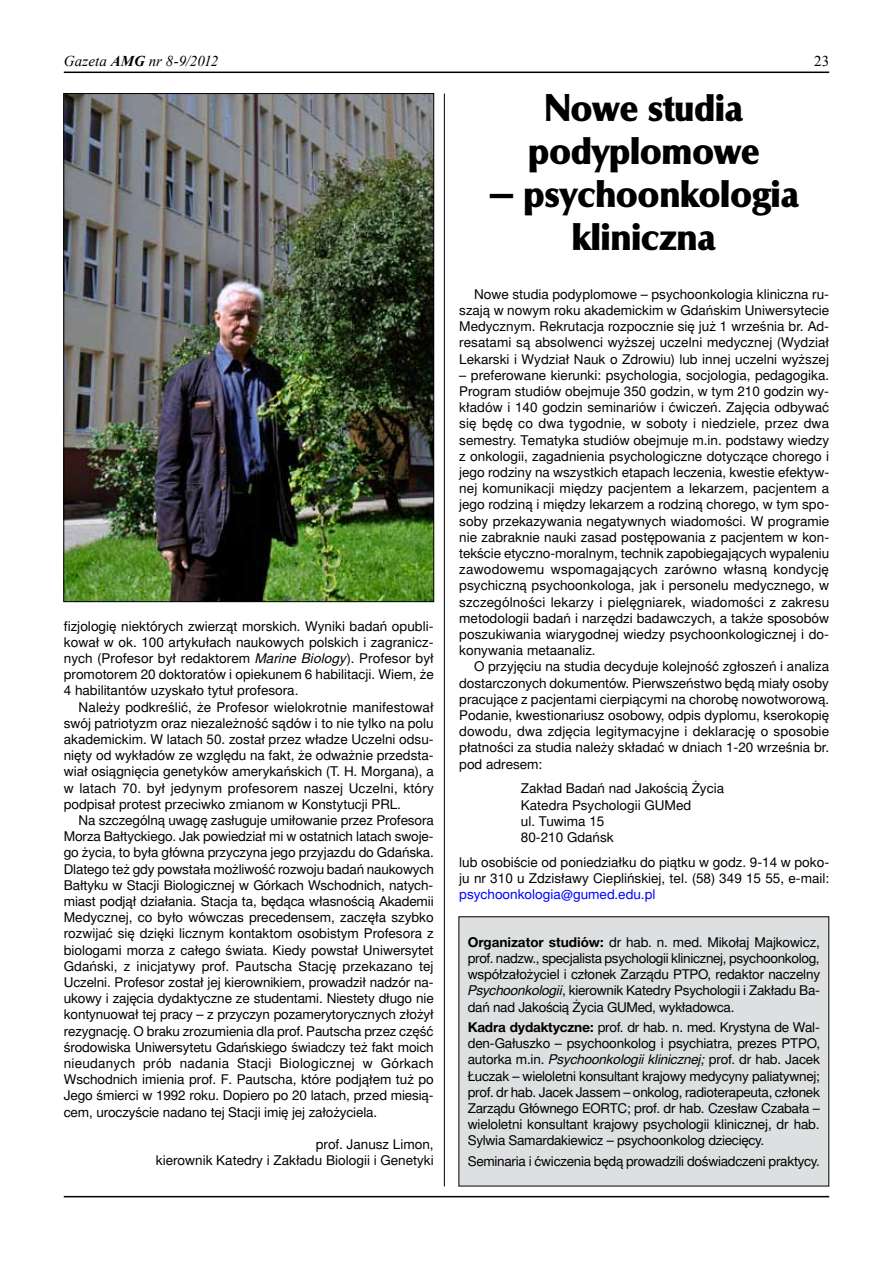
<style>
.page{position:relative;width:893px;height:1263px;background:#fff}
.page>*{position:absolute;margin:0;border:0;box-sizing:border-box;transform-origin:0 0}
.t1{font:36px/43.2px "Chapter EFN";letter-spacing:.005em;color:#000;text-align:center}
.t2{font:italic 15px "Times New Roman";letter-spacing:.005em;color:#000}
.t3{font:15px "Times New Roman";color:#000}
.t4{font:13.5px/16.2px "Switzer EFN";color:#000;text-align:justify}
.t5{font:13.5px "Switzer EFN";letter-spacing:-.02em;color:#000}
.t6{font:13.5px "Switzer EFN";color:#00f}
.s1{font-weight:700}
.s2{font-style:italic}
</style>
<div class="page">
<hr style="left:64px;top:72px;width:765px;height:1px;background:#000">
<hr style="left:64px;top:1196px;width:765px;height:1px;background:#000">
<div style="left:459px;top:917px;width:370px;height:269px;background:#dddfe0"></div>
<img style="left:65px;top:95px;width:367px;height:505px">
<hr style="left:444px;top:94px;width:1px;height:1092px;background:#000">
<p class="t2" style="left:64px;top:50px;width:156px">Gazeta <span class="s1">AMG</span> nr 8-9/2012</p>
<p class="t3" style="left:814px;top:51px;width:16px">23</p>
<h1 class="t1" style="left:528px;top:86px;width:233px">Nowe studia podyplomowe</h1>
<h1 class="t1" style="left:489px;top:172px;width:312px">– psychoonkologia kliniczna</h1>
<p class="t4" style="left:459px;top:286px;width:371px;text-indent:15px">Nowe studia podyplomowe – psychoonkologia kliniczna ru&shy;szają w nowym roku akademickim w Gdańskim Uniwersytecie Medycznym. Rekrutacja rozpocznie się już 1 września br. Ad&shy;resatami są absolwenci wyższej uczelni medycznej (Wydział Lekarski i Wydział Nauk o Zdrowiu) lub innej uczelni wyższej</p>
<p class="t4" style="left:459px;top:367px;width:371px">– preferowane kierunki: psychologia, socjologia, pedagogika.<br>Program studiów obejmuje 350 godzin, w tym 210 godzin wy&shy;kładów i 140 godzin seminariów i ćwiczeń. Zajęcia odbywać się będę co dwa tygodnie, w soboty i niedziele, przez dwa semestry. Tematyka studiów obejmuje m.in. podstawy wiedzy z onkologii, zagadnienia psychologiczne dotyczące chorego i jego rodziny na wszystkich etapach leczenia, kwestie efektyw&shy;nej komunikacji między pacjentem a lekarzem, pacjentem a jego rodziną i między lekarzem a rodziną chorego, w tym spo&shy;soby przekazywania negatywnych wiadomości. W programie nie zabraknie nauki zasad postępowania z pacjentem w kon&shy;tekście etyczno-moralnym, technik zapobiegających wypaleniu zawodowemu wspomagających zarówno własną kondycję psychiczną psychoonkologa, jak i personelu medycznego, w szczególności lekarzy i pielęgniarek, wiadomości z zakresu metodologii badań i narzędzi badawczych, a także sposobów poszukiwania wiarygodnej wiedzy psychoonkologicznej i do&shy;konywania metaanaliz.</p>
<p class="t4" style="left:459px;top:658px;width:371px;text-indent:15px">O przyjęciu na studia decyduje kolejność zgłoszeń i analiza dostarczonych dokumentów. Pierwszeństwo będą miały osoby pracujące z pacjentami cierpiącymi na chorobę nowotworową.<br>Podanie, kwestionariusz osobowy, odpis dyplomu, kserokopię dowodu, dwa zdjęcia legitymacyjne i deklarację o sposobie płatności za studia należy składać w dniach 1-20 września br. pod adresem:</p>
<p class="t4" style="left:521px;top:780px;width:205px;text-align:left">Zakład Badań nad Jakością Życia<br>Katedra Psychologii GUMed<br>ul. Tuwima 15<br>80-210 Gdańsk</p>
<p class="t4" style="left:459px;top:854px;width:371px">lub osobiście od poniedziałku do piątku w godz. 9-14 w poko&shy;ju nr 310 u Zdzisławy Cieplińskiej, tel. (58) 349 15 55, e-mail:</p>
<p class="t6" style="left:459px;top:886px;width:198px">psychoonkologia@gumed.edu.pl</p>
<p class="t4" style="left:468px;top:934px;width:354px"><span class="s1">Organizator studiów:</span> dr hab. n. med. Mikołaj Majkowicz, prof. nadzw., specjalista psychologii klinicznej, psychoonkolog, współzałożyciel i członek Zarządu PTPO, redaktor naczelny <span class="s2">Psychoonkologii</span>, kierownik Katedry Psychologii i Zakładu Ba&shy;dań nad Jakością Życia GUMed, wykładowca.</p>
<p class="t4" style="left:468px;top:1019px;width:354px"><span class="s1">Kadra dydaktyczne:</span> prof. dr hab. n. med. Krystyna de Wal&shy;den-Gałuszko – psychoonkolog i psychiatra, prezes PTPO, autorka m.in. <span class="s2">Psychoonkologii klinicznej;</span> prof. dr hab. Jacek Łuczak – wieloletni konsultant krajowy medycyny paliatywnej; prof. dr hab. Jacek Jassem – onkolog, radioterapeuta, członek Zarządu Głównego EORTC; prof. dr hab. Czesław Czabała – wieloletni konsultant krajowy psychologii klinicznej, dr hab.<br>Sylwia Samardakiewicz – psychoonkolog dziecięcy.</p>
<p class="t5" style="left:468px;top:1153px;width:354px">Seminaria i ćwiczenia będą prowadzili doświadczeni praktycy.</p>
<p class="t4" style="left:64px;top:618px;width:372px">fizjologię niektórych zwierząt morskich. Wyniki badań opubli&shy;kował w ok. 100 artykułach naukowych polskich i zagranicz&shy;nych (Profesor był redaktorem <span class="s2">Marine Biology</span>). Profesor był promotorem 20 doktoratów i opiekunem 6 habilitacji. Wiem, że 4 habilitantów uzyskało tytuł profesora.</p>
<p class="t4" style="left:64px;top:699px;width:372px;text-indent:15px">Należy podkreślić, że Profesor wielokrotnie manifestował swój patriotyzm oraz niezależność sądów i to nie tylko na polu akademickim. W latach 50. został przez władze Uczelni odsu&shy;nięty od wykładów ze względu na fakt, że odważnie przedsta&shy;wiał osiągnięcia genetyków amerykańskich (T. H. Morgana), a w latach 70. był jedynym profesorem naszej Uczelni, który podpisał protest przeciwko zmianom w Konstytucji PRL.</p>
<p class="t4" style="left:64px;top:812px;width:372px;text-indent:15px">Na szczególną uwagę zasługuje umiłowanie przez Profesora Morza Bałtyckiego. Jak powiedział mi w ostatnich latach swoje&shy;go życia, to była główna przyczyna jego przyjazdu do Gdańska.<br>Dlatego też gdy powstała możliwość rozwoju badań naukowych Bałtyku w Stacji Biologicznej w Górkach Wschodnich, natych&shy;miast podjął działania. Stacja ta, będąca własnością Akademii Medycznej, co było wówczas precedensem, zaczęła szybko rozwijać się dzięki licznym kontaktom osobistym Profesora z biologami morza z całego świata. Kiedy powstał Uniwersytet Gdański, z inicjatywy prof. Pautscha Stację przekazano tej Uczelni. Profesor został jej kierownikiem, prowadził nadzór na&shy;ukowy i zajęcia dydaktyczne ze studentami. Niestety długo nie kontynuował tej pracy – z przyczyn pozamerytorycznych złożył rezygnację. O braku zrozumienia dla prof. Pautscha przez część środowiska Uniwersytetu Gdańskiego świadczy też fakt moich nieudanych prób nadania Stacji Biologicznej w Górkach Wschodnich imienia prof. F. Pautscha, które podjąłem tuż po Jego śmierci w 1992 roku. Dopiero po 20 latach, przed miesią&shy;cem, uroczyście nadano tej Stacji imię jej założyciela.</p>
<p class="t4" style="left:156px;top:1136px;width:279px;text-align:right">prof. Janusz Limon,<br>kierownik Katedry i Zakładu Biologii i Genetyki</p>
</div>
